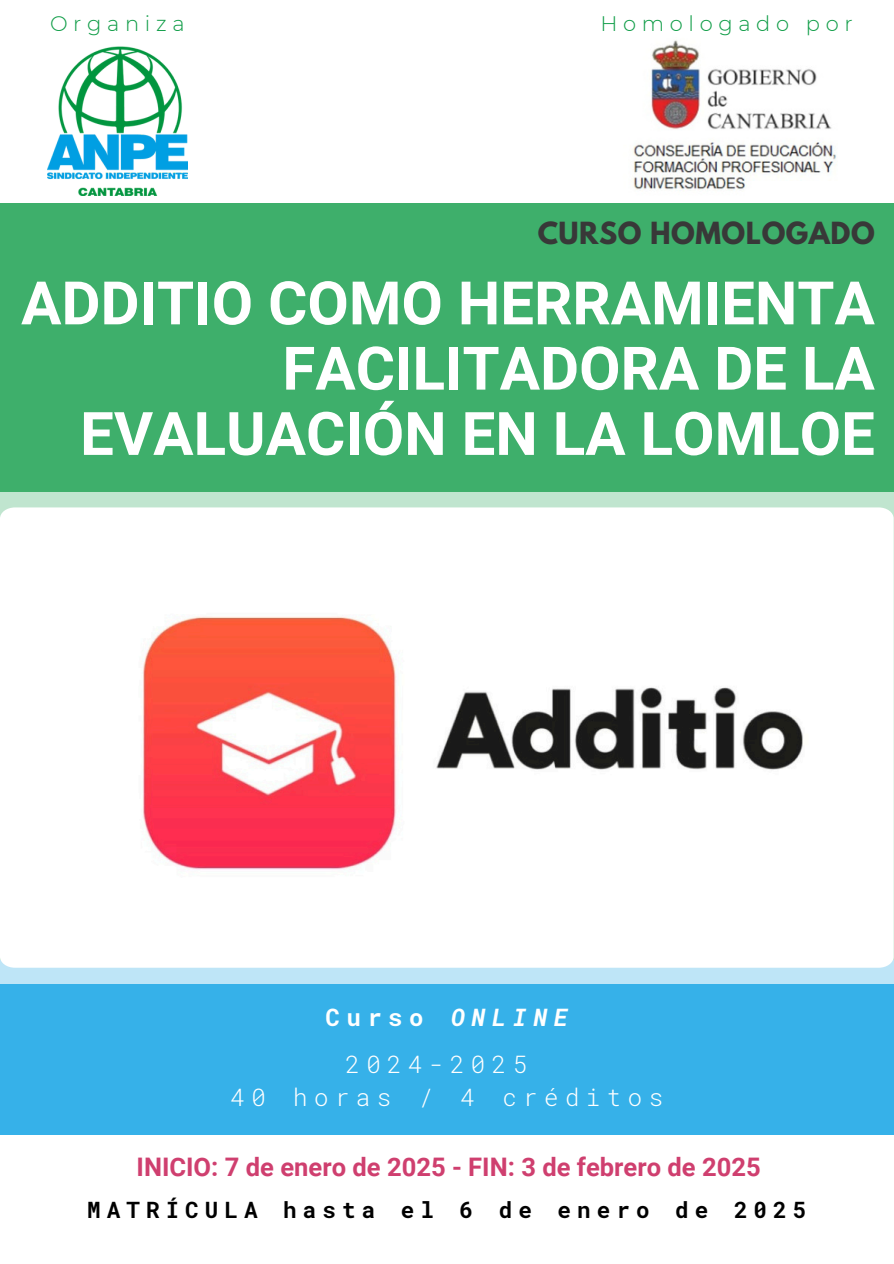
<style>
.page{position:relative;width:894px;height:1264px;background:#fff}
.page>*{position:absolute;margin:0;border:0;box-sizing:border-box;transform-origin:0 0}
.t1{font:700 60px/65.2px "Roboto";color:#fff;text-align:right}
.t2{font:700 27px "League Spartan";letter-spacing:.02em;color:#383838}
.t3{font:700 25.5px "Roboto";color:#cf3f6f}
.t4{font:300 24px/46.2px "Roboto Mono";letter-spacing:.27em;color:#fff}
.t5{font:700 22.5px "Roboto Mono";letter-spacing:.27em;color:#000}
.t6{font:300 21px "Montserrat";letter-spacing:.27em;color:#0e9c46}
.s1{font-weight:700}
.s2{font-weight:700;font-style:italic}
</style>
<div class="page">
<div style="left:0;top:203px;width:893px;height:931px;background:#3eaf6b"></div>
<div style="left:0;top:960px;width:893px;height:174px;background:#36b1e9"></div>
<img style="left:48px;top:46px;width:139px;height:149px">
<svg style="left:0;top:492px;width:893px;height:491px;fill:#c0e5f7"></svg>
<img style="left:631px;top:40px;width:205px;height:151px">
<img style="left:0;top:507px;width:893px;height:460px">
<p class="t6" style="left:50px;top:11px;width:136px">Organiza</p>
<p class="t6" style="left:600px;top:11px;width:254px">Homologado por</p>
<h5 class="t2" style="left:537px;top:220px;width:338px">CURSO HOMOLOGADO</h5>
<h3 class="t1" style="left:21px;top:271px;width:855px">ADDITIO COMO HERRAMIENTA<br>FACILITADORA DE LA<br>EVALUACIÓN EN LA LOMLOE</h3>
<h4 class="t4" style="left:345px;top:993px;width:224px;text-indent:-20px"><span class="s1">Curso</span> <span class="s2">ONLINE<br></span>2024-2025</h4>
<h4 class="t4" style="left:230px;top:1073px;width:434px">40 horas / 4 créditos</h4>
<h1 class="t3" style="left:136px;top:1152px;width:625px">INICIO: 7 de enero de 2025 - FIN: 3 de febrero de 2025</h1>
<p class="t5" style="left:87px;top:1194px;width:720px">MATRÍCULA hasta el 6 de enero de 2025</p>
</div>
